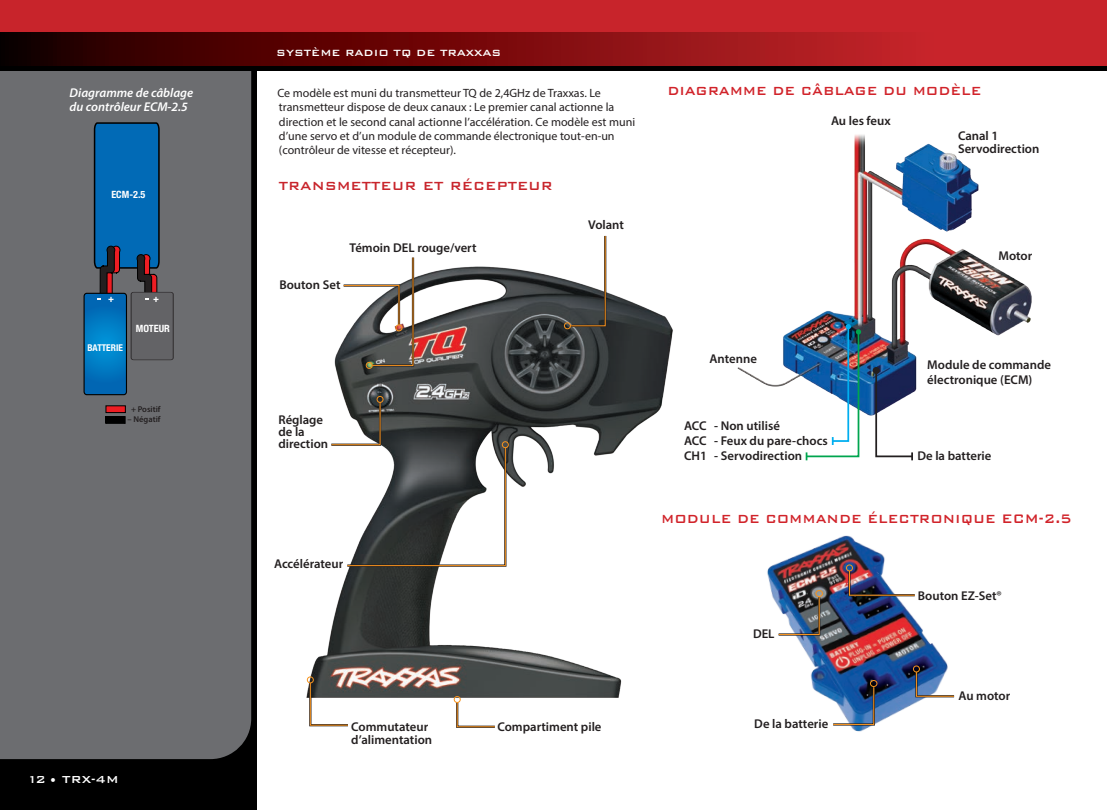
<style>
.page{position:relative;width:1107px;height:810px;background:#fff}
.page>*{position:absolute;margin:0;border:0;box-sizing:border-box;transform-origin:0 0}
.t1{font:500 15.75px "Bank Gothic BT";color:#c8242b;scale:.95 1}
.t2{font:500 15.6px "Bank Gothic BT";color:#d1232a;scale:.91 1}
.t3{font:500 13.5px "Bank Gothic BT";color:#fff}
.t4{font:600 12.75px/12px "Myriad Pro";color:#231f20}
.t5{font:italic 600 12.75px/13.5px "Myriad Pro";color:#fff}
.t6{font:12px/14.4px "Myriad Pro";color:#231f20}
.t7{font:500 12px "Bank Gothic BT";color:#fff}
.t8{font:700 condensed 10.05px "Helvetica Neue LT Std";color:#fff}
.t9{font:700 condensed 9.3px "Helvetica Neue LT Std";color:#fff}
.t10{font:600 8.4px "Myriad Pro";color:#231f20}
.s1{font-size:16.5px}
.s2{font-weight:400}
</style>
<div class="page">
<div style="left:0;top:13px;width:256px;height:797px;background:#000"></div>
<div style="left:0;top:71px;width:251px;height:688px;background:#6c6d70"></div>
<div style="left:0;top:0;width:1107px;height:70px;background:#000"></div>
<div style="left:0;top:0;width:1107px;height:51px;background:#c8242b"></div>
<svg style="left:0;top:32px;width:1107px;height:34px"></svg>
<img style="left:737px;top:134px;width:295px;height:282px">
<div style="left:106px;top:406px;width:19px;height:7px;background:#ee1d23"></div>
<div style="left:106px;top:406px;width:20px;height:7px;border:1px solid #000"></div>
<div style="left:106px;top:417px;width:19px;height:6px;background:#000"></div>
<div style="left:105px;top:416px;width:20px;height:8px;border:1px solid #000"></div>
<svg style="left:84px;top:119px;width:90px;height:276px"></svg>
<img style="left:306px;top:266px;width:367px;height:436px">
<div style="left:366px;top:362px;width:7px;height:7px;border:1px solid #f7931d;border-radius:50%"></div>
<svg style="left:341px;top:257px;width:74px;height:111px"></svg>
<div style="left:396px;top:324px;width:6px;height:7px;border:1px solid #f7931d;border-radius:50%"></div>
<div style="left:377px;top:396px;width:6px;height:7px;border:1px solid #f7931d;border-radius:50%"></div>
<svg style="left:455px;top:700px;width:42px;height:28px"></svg>
<div style="left:454px;top:696px;width:7px;height:7px;border:1px solid #f7931d;border-radius:50%"></div>
<svg style="left:308px;top:681px;width:42px;height:46px"></svg>
<div style="left:307px;top:677px;width:7px;height:6px;border:1px solid #f7931d;border-radius:50%"></div>
<svg style="left:329px;top:400px;width:179px;height:168px"></svg>
<div style="left:502px;top:441px;width:7px;height:7px;border:1px solid #f7931d;border-radius:50%"></div>
<svg style="left:568px;top:235px;width:39px;height:93px"></svg>
<div style="left:564px;top:322px;width:7px;height:7px;border:1px solid #f7931d;border-radius:50%"></div>
<img style="left:767px;top:535px;width:181px;height:197px">
<div style="left:873px;top:367px;width:7px;height:7px;background:#231f20;border-radius:50%"></div>
<svg style="left:874px;top:369px;width:40px;height:91px"></svg>
<img style="left:805px;top:324px;width:56px;height:136px">
<svg style="left:914px;top:670px;width:41px;height:29px"></svg>
<div style="left:913px;top:666px;width:7px;height:6px;border:1px solid #f7931d;border-radius:50%"></div>
<svg style="left:831px;top:685px;width:45px;height:42px"></svg>
<div style="left:870px;top:680px;width:7px;height:7px;border:1px solid #f7931d;border-radius:50%"></div>
<svg style="left:847px;top:569px;width:70px;height:28px"></svg>
<div style="left:846px;top:565px;width:7px;height:6px;border:1px solid #f7931d;border-radius:50%"></div>
<svg style="left:776px;top:595px;width:46px;height:42px"></svg>
<div style="left:816px;top:590px;width:7px;height:7px;border:1px solid #f7931d;border-radius:50%"></div>
<p class="t7" style="left:276px;top:46px;width:226px">SYSTÈME RADIO TQ DE TRAXXAS</p>
<p class="t5" style="left:70px;top:86px;width:125px">Diagramme de câblage du contrôleur ECM-2.5</p>
<p class="t2" style="left:667px;top:82px;width:347px">DIAGRAMME DE CÂBLAGE DU MODÈLE</p>
<p class="t6" style="left:277px;top:85px;width:359px">Ce modèle est muni du transmetteur TQ de 2,4GHz de Traxxas. Le transmetteur dispose de deux canaux : Le premier canal actionne la direction et le second canal actionne l’accélération. Ce modèle est muni d’une servo et d’un module de commande électronique tout-en-un (contrôleur de vitesse et récepteur).</p>
<p class="t1" style="left:279px;top:177px;width:290px">TRANSMETTEUR ET RÉCEPTEUR</p>
<p class="t4" style="left:831px;top:114px;width:61px">Au les feux</p>
<p class="t4" style="left:958px;top:128px;width:83px;line-height:13.5px">Canal 1<br>Servodirection</p>
<p class="t8" style="left:111px;top:188px;width:35px">ECM-2.5</p>
<p class="t9" style="left:87px;top:342px;width:37px">BATTERIE</p>
<p class="t8" style="left:136px;top:323px;width:35px">MOTEUR</p>
<p class="t10" style="left:131px;top:404px;width:31px">+ Positif</p>
<p class="t10" style="left:128px;top:414px;width:34px">– Négatif</p>
<p class="t3" style="left:27px;top:772px;width:93px">12 • TRX-4M</p>
<p class="t4" style="left:350px;top:241px;width:128px">Témoin DEL rouge/vert</p>
<p class="t4" style="left:279px;top:278px;width:63px">Bouton Set</p>
<p class="t4" style="left:278px;top:413px;width:51px">Réglage de la direction</p>
<p class="t4" style="left:274px;top:557px;width:71px">Accélérateur</p>
<p class="t4" style="left:588px;top:219px;width:37px">Volant</p>
<p class="t4" style="left:351px;top:720px;width:79px">Commutateur</p>
<p class="t4" style="left:351px;top:734px;width:82px">d’alimentation</p>
<p class="t4" style="left:497px;top:720px;width:106px">Compartiment pile</p>
<p class="t4" style="left:710px;top:352px;width:49px">Antenne</p>
<p class="t4" style="left:684px;top:419px;width:97px">ACC - Non utilisé</p>
<p class="t4" style="left:684px;top:434px;width:145px">ACC - Feux du pare-chocs</p>
<p class="t4" style="left:684px;top:450px;width:120px">CH1 - Servodirection</p>
<p class="t4" style="left:998px;top:249px;width:35px">Motor</p>
<p class="t4" style="left:927px;top:357px;width:125px;line-height:15.3px">Module de commande électronique (ECM)</p>
<p class="t4" style="left:917px;top:450px;width:76px">De la batterie</p>
<p class="t2" style="left:661px;top:511px;width:453px">MODULE DE COMMANDE ÉLECTRONIQUE <span class="s1">ECM-2.5</span></p>
<p class="t4" style="left:753px;top:628px;width:23px">DEL</p>
<p class="t4" style="left:754px;top:718px;width:76px">De la batterie</p>
<p class="t4" style="left:918px;top:589px;width:86px">Bouton EZ-Set<span class="s2">®</span></p>
<p class="t4" style="left:958px;top:690px;width:53px">Au motor</p>
</div>
